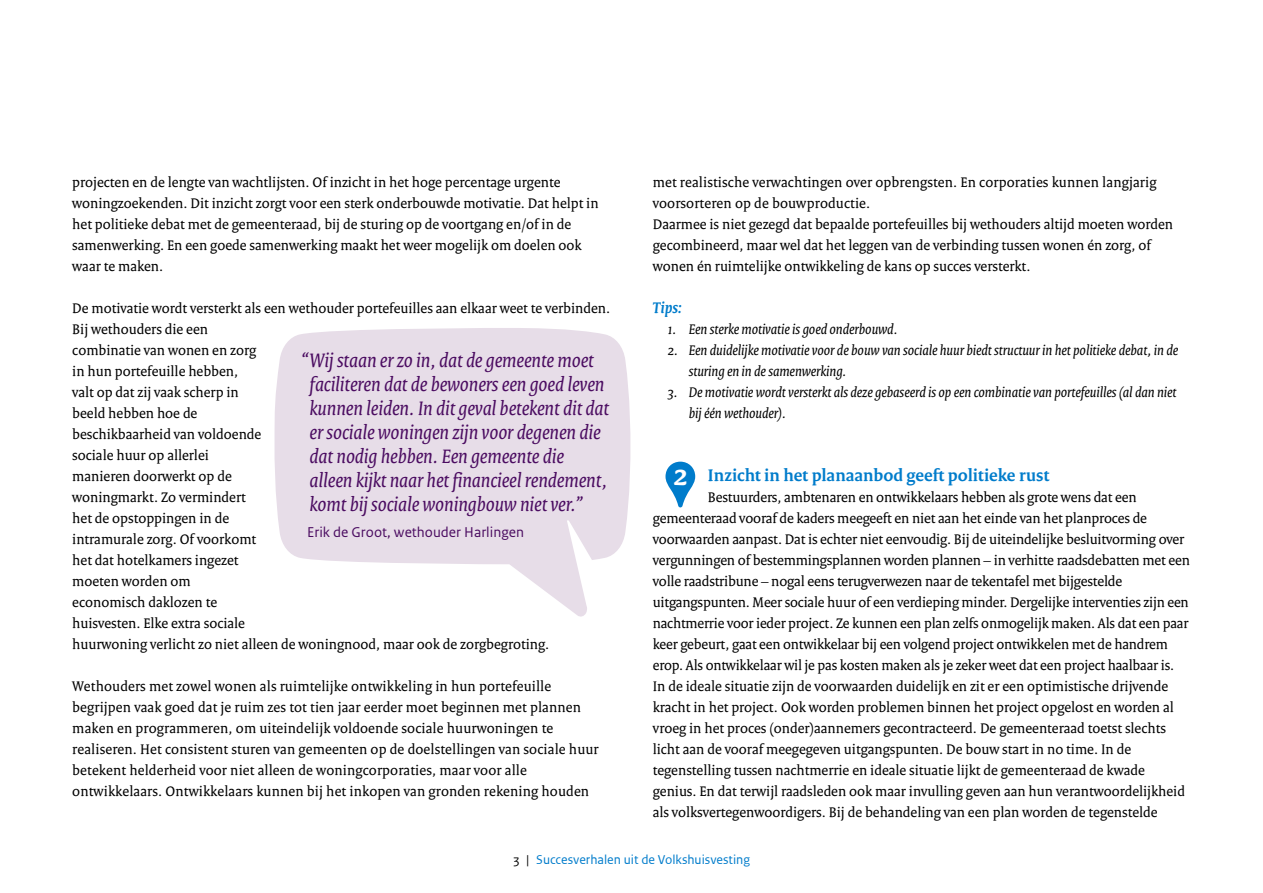
<style>
.page{position:relative;width:1263px;height:893px;background:#fff}
.page>*{position:absolute;margin:0;border:0;box-sizing:border-box;transform-origin:0 0}
.P_Duidelijk_citaat{font:italic 700 31.5px "Rijksoverheid Serif";color:#fff}
.t1{font:italic 21px/24px "Rijksoverheid Serif";color:#4b0c61}
.H2_RVO_Paragraafkop{font:700 18px "Rijksoverheid Serif";color:#007ccb}
.H3_RVO_Alineakop{font:italic 700 16.5px "Rijksoverheid Serif";color:#007ccb}
.P_Broodtekst{font:15px/21px "Rijksoverheid Serif";color:#000}
.t2{font:italic 15px/21px "Rijksoverheid Serif";color:#000}
.t3{font:15px "Rijksoverheid Sans Text";color:#4b0c61}
.t4{font:13.5px "Rijksoverheid Sans Text TT";color:#007ccb}
.s1{color:#000}
</style>
<div class="page">
<svg style="left:665px;top:462px;width:30px;height:45px"></svg>
<div style="left:670px;top:465px;width:21px;height:22px;background:#007ccb;border-radius:50%"></div>
<svg style="left:274px;top:328px;width:356px;height:289px;fill:#e7dde8"></svg>
<p class="P_Broodtekst" style="left:72px;top:171px;width:528px">projecten en de lengte van wachtlijsten. Of inzicht in het hoge percentage urgente woningzoekenden. Dit inzicht zorgt voor een sterk onderbouwde motivatie. Dat helpt in het politieke debat met de gemeenteraad, bij de sturing op de voortgang en/of in de samenwerking. En een goede samenwerking maakt het weer mogelijk om doelen ook waar te maken.</p>
<p class="P_Broodtekst" style="left:72px;top:297px;width:539px">De motivatie wordt versterkt als een wethouder portefeuilles aan elkaar weet te verbinden.<br>Bij wethouders die een<br>combinatie van wonen en zorg<br>in hun portefeuille hebben,<br>valt op dat zij vaak scherp in<br>beeld hebben hoe de<br>beschikbaarheid van voldoende<br>sociale huur op allerlei<br>manieren doorwerkt op de<br>woningmarkt. Zo vermindert<br>het de opstoppingen in de<br>intramurale zorg. Of voorkomt<br>het dat hotelkamers ingezet<br>moeten worden om<br>economisch daklozen te<br>huisvesten. Elke extra sociale<br>huurwoning verlicht zo niet alleen de woningnood, maar ook de zorgbegroting.</p>
<p class="P_Broodtekst" style="left:72px;top:675px;width:528px">Wethouders met zowel wonen als ruimtelijke ontwikkeling in hun portefeuille begrijpen vaak goed dat je ruim zes tot tien jaar eerder moet beginnen met plannen maken en programmeren, om uiteindelijk voldoende sociale huurwoningen te realiseren. Het consistent sturen van gemeenten op de doelstellingen van sociale huur betekent helderheid voor niet alleen de woningcorporaties, maar voor alle ontwikkelaars. Ontwikkelaars kunnen bij het inkopen van gronden rekening houden</p>
<p class="t1" style="left:310px;top:348px;width:301px;text-indent:-9px">“Wij staan er zo in, dat de gemeente moet faciliteren dat de bewoners een goed leven kunnen leiden. In dit geval betekent dit dat er sociale woningen zijn voor degenen die dat nodig hebben. Een gemeente die alleen kijkt naar het financieel rendement, komt bij sociale woningbouw niet ver.”</p>
<p class="t3" style="left:307px;top:524px;width:218px">Erik de Groot, wethouder Harlingen</p>
<p class="P_Broodtekst" style="left:653px;top:171px;width:505px">met realistische verwachtingen over opbrengsten. En corporaties kunnen langjarig voorsorteren op de bouwproductie.</p>
<p class="P_Broodtekst" style="left:653px;top:213px;width:522px">Daarmee is niet gezegd dat bepaalde portefeuilles bij wethouders altijd moeten worden gecombineerd, maar wel dat het leggen van de verbinding tussen wonen én zorg, of wonen én ruimtelijke ontwikkeling de kans op succes versterkt.</p>
<h3 class="H3_RVO_Alineakop" style="left:653px;top:298px;width:31px">Tips:</h3>
<p class="t2" style="left:668px;top:318px;width:231px">1. Een sterke motivatie is goed onderbouwd.</p>
<p class="t2" style="left:689px;top:339px;width:491px;text-indent:-21px">2. Een duidelijke motivatie voor de bouw van sociale huur biedt structuur in het politieke debat, in de sturing en in de samenwerking.</p>
<p class="t2" style="left:689px;top:381px;width:489px;text-indent:-21px">3. De motivatie wordt versterkt als deze gebaseerd is op een combinatie van portefeuilles (al dan niet bij één wethouder).</p>
<p class="P_Duidelijk_citaat" style="left:673px;top:456px;width:15px">2</p>
<h2 class="H2_RVO_Paragraafkop" style="left:708px;top:464px;width:343px">Inzicht in het planaanbod geeft politieke rust</h2>
<p class="P_Broodtekst" style="left:653px;top:486px;width:539px;text-indent:55px">Bestuurders, ambtenaren en ontwikkelaars hebben als grote wens dat een gemeenteraad vooraf de kaders meegeeft en niet aan het einde van het planproces de voorwaarden aanpast. Dat is echter niet eenvoudig. Bij de uiteindelijke besluitvorming over vergunningen of bestemmingsplannen worden plannen – in verhitte raadsdebatten met een volle raadstribune – nogal eens terugverwezen naar de tekentafel met bijgestelde uitgangspunten. Meer sociale huur of een verdieping minder. Dergelijke interventies zijn een nachtmerrie voor ieder project. Ze kunnen een plan zelfs onmogelijk maken. Als dat een paar keer gebeurt, gaat een ontwikkelaar bij een volgend project ontwikkelen met de handrem erop. Als ontwikkelaar wil je pas kosten maken als je zeker weet dat een project haalbaar is.</p>
<p class="P_Broodtekst" style="left:653px;top:675px;width:534px">In de ideale situatie zijn de voorwaarden duidelijk en zit er een optimistische drijvende kracht in het project. Ook worden problemen binnen het project opgelost en worden al vroeg in het proces (onder)aannemers gecontracteerd. De gemeenteraad toetst slechts licht aan de vooraf meegegeven uitgangspunten. De bouw start in no time. In de tegenstelling tussen nachtmerrie en ideale situatie lijkt de gemeenteraad de kwade genius. En dat terwijl raadsleden ook maar invulling geven aan hun verantwoordelijkheid als volksvertegenwoordigers. Bij de behandeling van een plan worden de tegenstelde</p>
<p class="t4" style="left:513px;top:852px;width:238px"><span class="s1">3 |</span> Succesverhalen uit de Volkshuisvesting</p>
</div>
